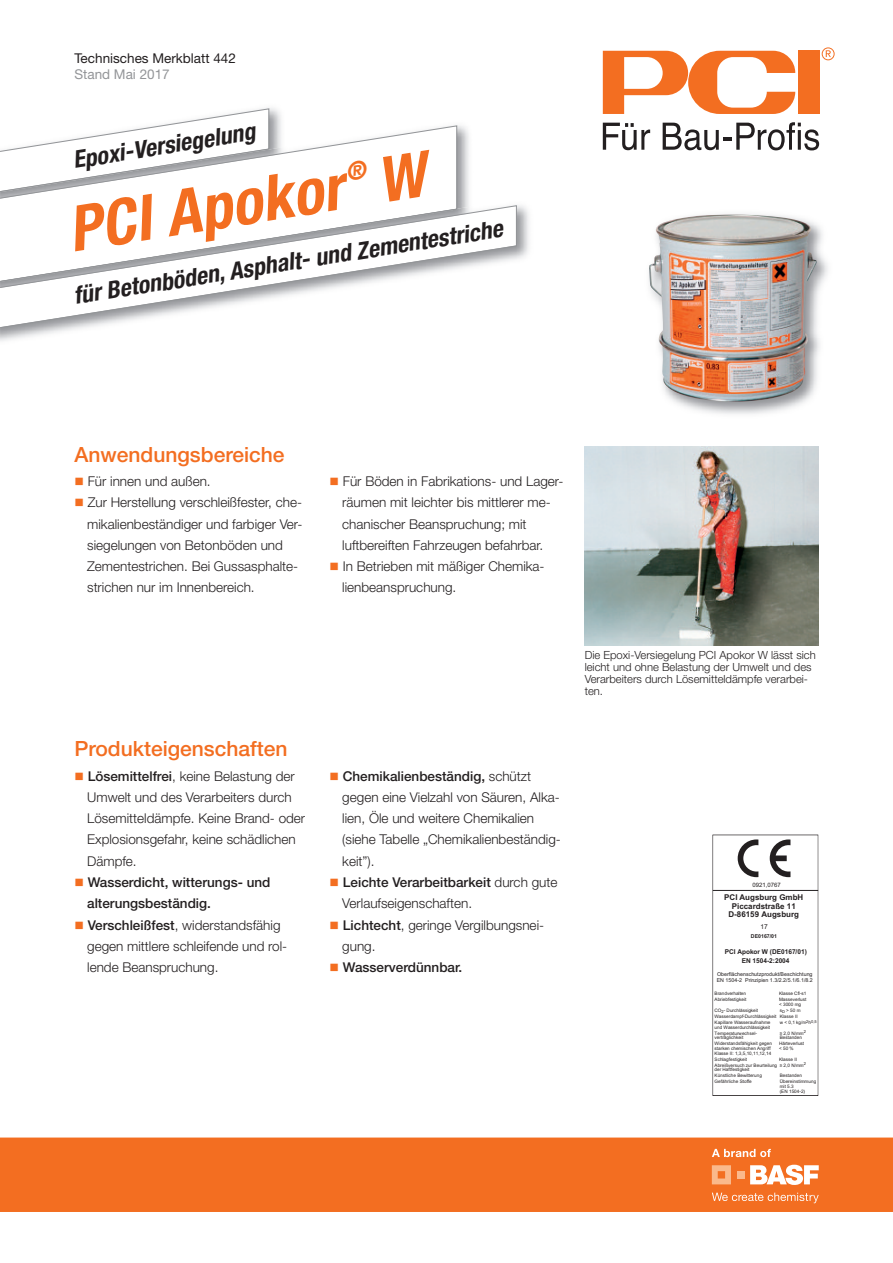
<style>
.page{position:relative;width:893px;height:1263px;background:#fff}
.page>*{position:absolute;margin:0;border:0;box-sizing:border-box;transform-origin:0 0}
.t1{font:italic 700 condensed 63px "Helvetica Neue LT Pro";color:#f36e21}
.t2{font:italic 700 condensed 24px "Helvetica Neue LT Pro";color:#231f20}
.t3{font:500 21px "Helvetica Neue LT Pro";color:#f36e21}
.t4{font:300 13.5px/21.3px "Helvetica Neue LT Pro";color:#231f20}
.t5{font:500 13.5px/21.3px "Helvetica Neue LT Pro";color:#231f20}
.t6{font:13.5px "Helvetica Neue LT Pro";color:#231f20}
.t7{font:13.5px "Helvetica Neue LT Pro";color:#939598}
.t8{font:300 11.25px/12px "Helvetica Neue LT Pro";color:#231f20}
.t9{font:700 7.95px/8.7px "Arial";color:#231f20;text-align:center}
.t10{font:700 6.6px/9.3px "Arial";color:#231f20;text-align:center}
.t11{font:6.6px "Arial";color:#231f20}
.t12{font:6px "Arial";color:#231f20}
.t13{font:5.25px/6.4px "Arial";color:#231f20}
.t14{font:700 5.25px "Arial";color:#231f20}
.t15{font:4.65px/6px "Arial";color:#231f20}
.s1{color:#f36e21}
.s2{font-weight:500}
</style>
<div class="page">
<div style="left:798px;top:51px;width:21px;height:63px;background:#f36e21"></div>
<svg style="left:603px;top:51px;width:192px;height:63px"></svg>
<svg style="left:603px;top:123px;width:47px;height:27px"></svg>
<svg style="left:663px;top:122px;width:156px;height:28px"></svg>
<svg style="left:822px;top:47px;width:13px;height:13px"></svg>
<svg style="left:213px;top:108px;width:57px;height:9px"></svg>
<img style="left:163px;top:117px;width:306px;height:80px">
<svg style="left:1px;top:125px;width:456px;height:72px"></svg>
<img style="left:675px;top:214px;width:153px;height:200px">
<img style="left:649px;top:215px;width:168px;height:187px">
<div style="left:0;top:1137px;width:893px;height:75px;background:#f36e21"></div>
<svg style="left:712px;top:1165px;width:19px;height:19px"></svg>
<div style="left:737px;top:1171px;width:7px;height:7px;background:#fab98c"></div>
<svg style="left:750px;top:1165px;width:69px;height:20px"></svg>
<svg style="left:712px;top:1192px;width:107px;height:11px"></svg>
<svg style="left:712px;top:1149px;width:59px;height:8px"></svg>
<img style="left:1px;top:197px;width:528px;height:144px">
<svg style="left:1px;top:205px;width:516px;height:125px"></svg>
<img style="left:585px;top:446px;width:233px;height:200px">
<hr style="left:713px;top:890px;width:105px;height:1px;background:#231f20">
<svg style="left:738px;top:839px;width:20px;height:38px"></svg>
<svg style="left:770px;top:839px;width:20px;height:38px"></svg>
<svg style="left:348px;top:159px;width:19px;height:22px"></svg>
<svg style="left:381px;top:150px;width:48px;height:53px"></svg>
<p class="t6" style="left:74px;top:53px;width:163px">Technisches Merkblatt 442</p>
<p class="t7" style="left:74px;top:69px;width:97px">Stand Mai 2017</p>
<h2 class="t2" style="left:72px;top:151px;width:186px;rotate:-9deg">Epoxi-Versiegelung</h2>
<h1 class="t1" style="left:65px;top:207px;width:279px;rotate:-9deg">PCI Apokor</h1>
<h2 class="t2" style="left:72px;top:287px;width:435px;rotate:-9deg">für Betonböden, Asphalt- und Zementestriche</h2>
<h3 class="t3" style="left:74px;top:446px;width:212px">Anwendungsbereiche</h3>
<p class="t4" style="left:74px;top:472px;width:138px"><span class="s1">■</span> Für innen und außen.</p>
<p class="t4" style="left:87px;top:493px;width:217px;text-indent:-13px"><span class="s1">■</span> Zur Herstellung verschleißfester, che&shy;mikalienbeständiger und farbiger Ver&shy;siegelungen von Betonböden und Zementestrichen. Bei Gussasphalte&shy;strichen nur im Innenbereich.</p>
<h3 class="t3" style="left:74px;top:741px;width:215px">Produkteigenschaften</h3>
<p class="t4" style="left:87px;top:766px;width:220px;text-indent:-13px"><span class="s1">■</span> <span class="s2">Lösemittelfrei</span>, keine Belastung der<br>Umwelt und des Verarbeiters durch<br>Lösemitteldämpfe. Keine Brand- oder<br>Explosionsgefahr, keine schädlichen<br>Dämpfe.</p>
<p class="t5" style="left:87px;top:873px;width:185px;text-indent:-13px"><span class="s1">■</span> Wasserdicht, witterungs- und alterungsbeständig.</p>
<p class="t4" style="left:87px;top:915px;width:202px;text-indent:-13px"><span class="s1">■</span> <span class="s2">Verschleißfest</span>, widerstandsfähig gegen mittlere schleifende und rol&shy;lende Beanspruchung.</p>
<p class="t4" style="left:342px;top:472px;width:223px;text-indent:-13px"><span class="s1">■</span> Für Böden in Fabrikations- und Lager&shy;räumen mit leichter bis mittlerer me&shy;chanischer Beanspruchung; mit luftbereiften Fahrzeugen befahrbar.</p>
<p class="t4" style="left:342px;top:557px;width:204px;text-indent:-13px"><span class="s1">■</span> In Betrieben mit mäßiger Chemika&shy;lienbeanspruchung.</p>
<p class="t8" style="left:585px;top:650px;width:233px">Die Epoxi-Versiegelung PCI Apokor W lässt sich leicht und ohne Belastung der Umwelt und des Verarbeiters durch Lösemitteldämpfe verarbei&shy;ten.</p>
<p class="t4" style="left:342px;top:766px;width:220px;text-indent:-13px"><span class="s1">■</span> <span class="s2">Chemikalienbeständig,</span> schützt gegen eine Vielzahl von Säuren, Alka&shy;lien, Öle und weitere Chemikalien (siehe Tabelle „Chemikalienbeständig&shy;keit”).</p>
<p class="t4" style="left:342px;top:873px;width:217px;text-indent:-13px"><span class="s1">■</span> <span class="s2">Leichte Verarbeitbarkeit</span> durch gute<br>Verlaufseigenschaften.</p>
<p class="t4" style="left:342px;top:915px;width:203px;text-indent:-13px"><span class="s1">■</span> <span class="s2">Lichtecht</span>, geringe Vergilbungsnei&shy;gung.</p>
<p class="t5" style="left:330px;top:958px;width:134px"><span class="s1">■</span> Wasserverdünnbar.</p>
<p class="t12" style="left:753px;top:880px;width:30px">0921,0767</p>
<p class="t9" style="left:724px;top:893px;width:81px">PCI Augsburg GmbH<br>Piccardstraße 11<br>D-86159 Augsburg</p>
<p class="t11" style="left:760px;top:922px;width:9px">17</p>
<p class="t14" style="left:751px;top:932px;width:28px">DE0167/01</p>
<p class="t10" style="left:725px;top:947px;width:83px">PCI Apokor W (DE0167/01)<br>EN 1504-2:2004</p>
<p class="t13" style="left:717px;top:970px;width:98px">Oberflächenschutzprodukt/Beschichtung<br>EN 1504-2 Prinzipien 1.3/2.2/5.1/6.1/8.2</p>
<p class="t15" style="left:715px;top:991px;width:33px">Brandverhalten</p>
<p class="t15" style="left:779px;top:991px;width:29px">Klasse Cfl-s1</p>
<p class="t15" style="left:715px;top:997px;width:33px">Abriebfestigkeit</p>
<p class="t15" style="left:779px;top:997px;width:29px;line-height:4.7px">Masseverlust &lt; 3000 mg</p>
<p class="t15" style="left:715px;top:1007px;width:45px">CO<sub>2</sub>- Durchlässigkeit</p>
<p class="t15" style="left:715px;top:1007px;width:88px;text-indent:65px">s<sub>D</sub> &gt; 50 m<br>Wasserdampf-Durchlässigkeit Klasse II<br>Kapillare Wasseraufnahme</p>
<p class="t15" style="left:780px;top:1019px;width:38px">w &lt; 0,1 kg/m<sup>2</sup>h<sup>0,5</sup></p>
<p class="t15" style="left:715px;top:1024px;width:57px">und Wasserdurchlässigkeit<br>Temperaturwechsel-</p>
<p class="t15" style="left:780px;top:1030px;width:28px">≥ 2,0 N/mm<sup>2</sup></p>
<p class="t15" style="left:715px;top:1035px;width:30px">verträglichkeit</p>
<p class="t15" style="left:780px;top:1035px;width:24px">Bestanden</p>
<p class="t15" style="left:715px;top:1041px;width:59px">Widerstandsfähigkeit gegen</p>
<p class="t15" style="left:779px;top:1041px;width:27px">Härteverlust</p>
<p class="t15" style="left:715px;top:1045px;width:58px">starken chemischen Angriff</p>
<p class="t15" style="left:779px;top:1045px;width:16px">&lt; 50 %</p>
<p class="t15" style="left:715px;top:1050px;width:58px">Klasse II: 1,3,5,10,11,12,14<br>Schlagfestigkeit</p>
<p class="t15" style="left:715px;top:1056px;width:93px;text-indent:65px">Klasse II<br>Abreißversuch zur Beurteilung ≥ 2,0 N/mm<sup>2</sup></p>
<p class="t15" style="left:715px;top:1067px;width:49px">der Haftfestigkeit<br>Künstliche Bewitterung</p>
<p class="t15" style="left:780px;top:1072px;width:24px">Bestanden</p>
<p class="t15" style="left:715px;top:1078px;width:39px">Gefährliche Stoffe</p>
<p class="t15" style="left:780px;top:1079px;width:38px;line-height:4.7px">Übereinstimmung mit 5.3<br>(EN 1504-2)</p>
</div>
